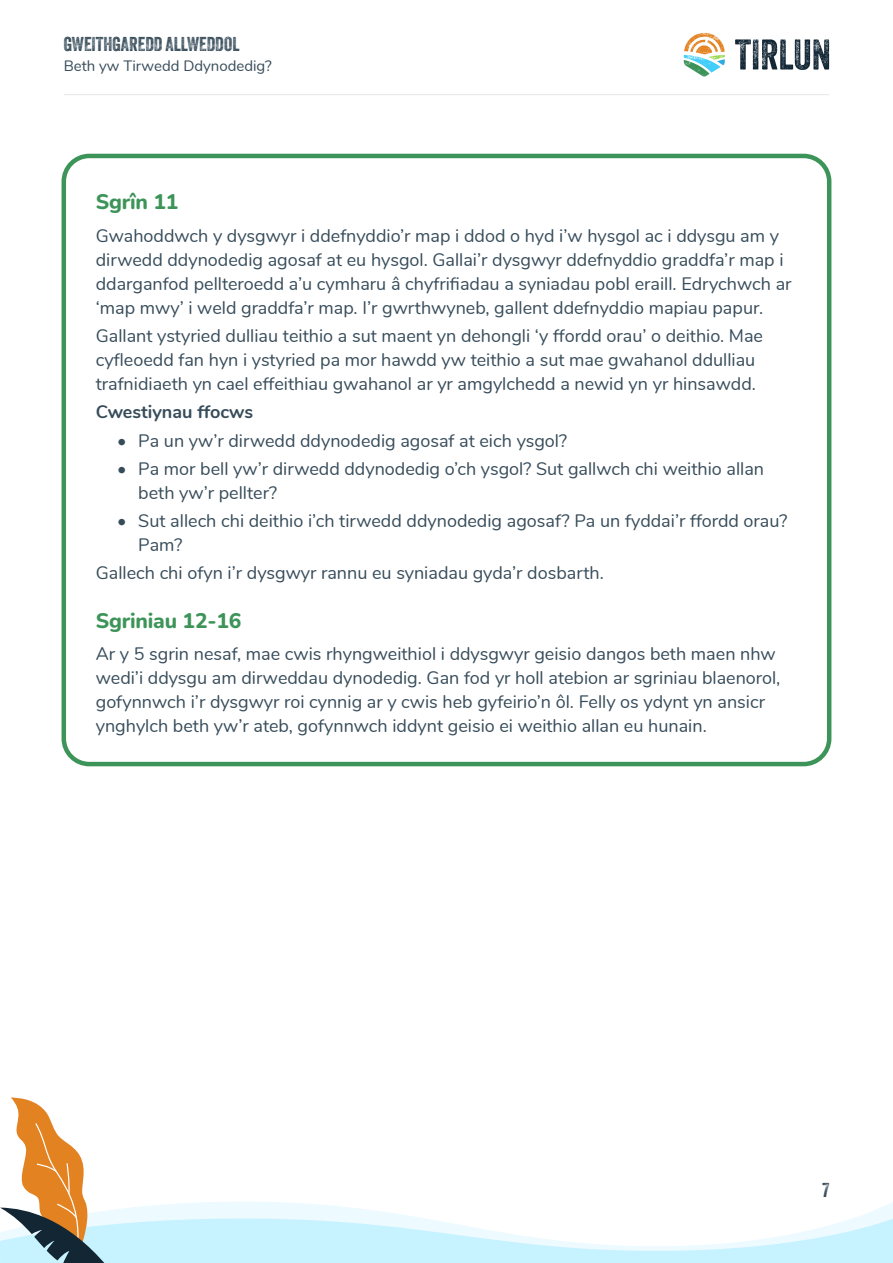
<style>
.page{position:relative;width:893px;height:1263px;background:#fff}
.page>*{position:absolute;margin:0;border:0;box-sizing:border-box;transform-origin:0 0}
.Page_section_heading{font:800 21px "Nunito";letter-spacing:-.01em;color:#3d9459}
.t1{font:19.5px "Veneer Two";color:#374c5a}
.Body_text{font:18px/24px "Nunito";color:#374c5a}
.Body_text-2{font:700 18px "Nunito";color:#374c5a}
.t2{font:15px "Nunito";color:#374c5a}
</style>
<div class="page">
<svg style="left:735px;top:39px;width:94px;height:31px"></svg>
<svg style="left:684px;top:33px;width:41px;height:44px"></svg>
<hr style="left:64px;top:94px;width:765px;height:1px;background:#e6e7e9">
<div style="left:62px;top:154px;width:769px;height:612px;border:4px solid #3d9459;border-radius:26px"></div>
<svg style="left:0;top:1097px;width:893px;height:166px"></svg>
<p class="t1" style="left:64px;top:32px;width:177px">GWEITHGAREDD ALLWEDDOL</p>
<p class="t2" style="left:64px;top:54px;width:210px">Beth yw Tirwedd Ddynodedig?</p>
<p class="Page_section_heading" style="left:96px;top:187px;width:84px">Sgrîn 11</p>
<p class="Body_text" style="left:96px;top:222px;width:697px">Gwahoddwch y dysgwyr i ddefnyddio’r map i ddod o hyd i’w hysgol ac i ddysgu am y dirwedd ddynodedig agosaf at eu hysgol. Gallai’r dysgwyr ddefnyddio graddfa’r map i ddarganfod pellteroedd a’u cymharu â chyfrifiadau a syniadau pobl eraill. Edrychwch ar ‘map mwy’ i weld graddfa’r map. I’r gwrthwyneb, gallent ddefnyddio mapiau papur.</p>
<p class="Body_text" style="left:96px;top:323px;width:669px">Gallant ystyried dulliau teithio a sut maent yn dehongli ‘y ffordd orau’ o deithio. Mae cyfleoedd fan hyn i ystyried pa mor hawdd yw teithio a sut mae gwahanol ddulliau trafnidiaeth yn cael effeithiau gwahanol ar yr amgylchedd a newid yn yr hinsawdd.</p>
<p class="Body_text-2" style="left:96px;top:399px;width:159px">Cwestiynau ffocws</p>
<p class="Body_text" style="left:117px;top:427px;width:451px">• Pa un yw’r dirwedd ddynodedig agosaf at eich ysgol?</p>
<p class="Body_text" style="left:138px;top:455px;width:627px;text-indent:-21px">• Pa mor bell yw’r dirwedd ddynodedig o’ch ysgol? Sut gallwch chi weithio allan beth yw’r pellter?</p>
<p class="Body_text" style="left:138px;top:508px;width:650px;text-indent:-21px">• Sut allech chi deithio i’ch tirwedd ddynodedig agosaf? Pa un fyddai’r ffordd orau?<br>Pam?</p>
<p class="Body_text" style="left:96px;top:560px;width:510px">Gallech chi ofyn i’r dysgwyr rannu eu syniadau gyda’r dosbarth.</p>
<p class="Page_section_heading" style="left:96px;top:605px;width:147px">Sgriniau 12-16</p>
<p class="Body_text" style="left:96px;top:641px;width:686px">Ar y 5 sgrin nesaf, mae cwis rhyngweithiol i ddysgwyr geisio dangos beth maen nhw wedi’i ddysgu am dirweddau dynodedig. Gan fod yr holl atebion ar sgriniau blaenorol, gofynnwch i’r dysgwyr roi cynnig ar y cwis heb gyfeirio’n ôl. Felly os ydynt yn ansicr ynghylch beth yw’r ateb, gofynnwch iddynt geisio ei weithio allan eu hunain.</p>
<p class="t1" style="left:822px;top:1178px;width:8px">7</p>
</div>
